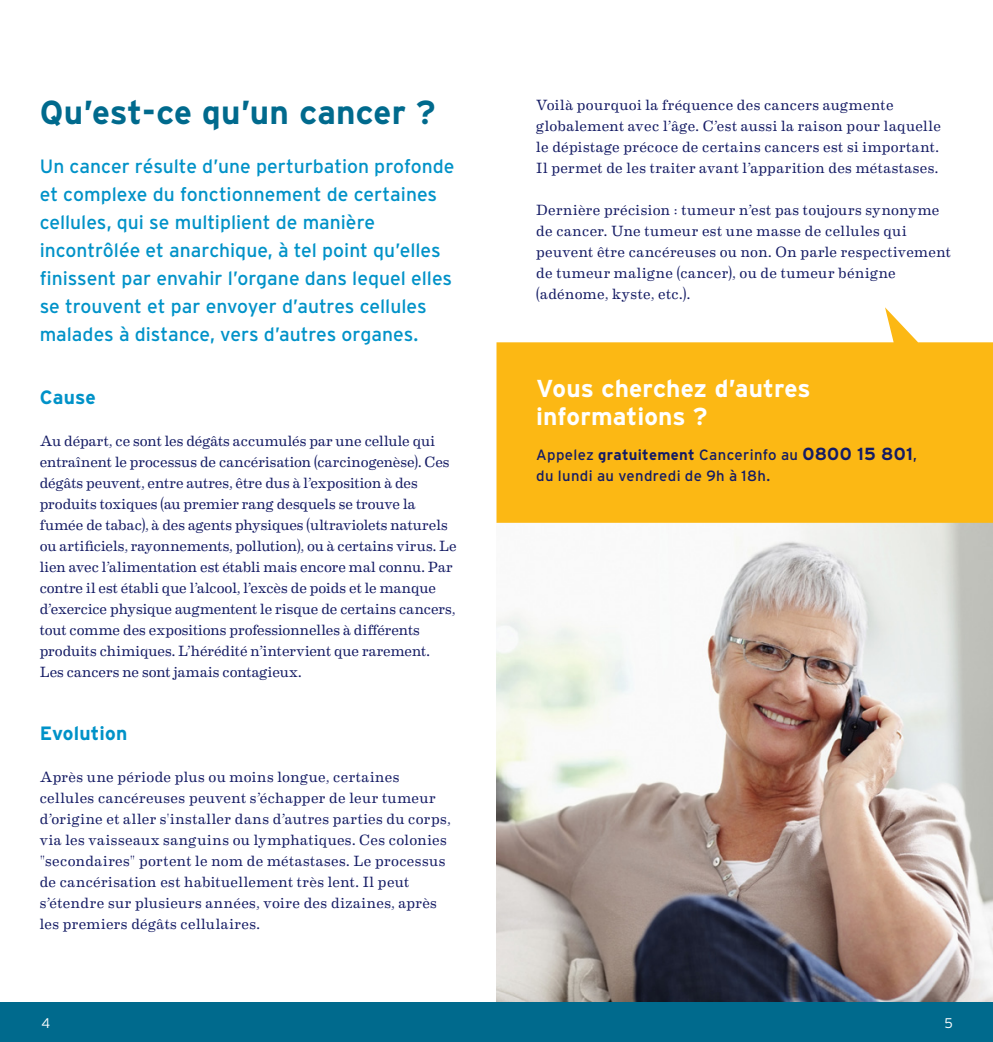
<style>
.page{position:relative;width:993px;height:1042px;background:#fff}
.page>*{position:absolute;margin:0;border:0;box-sizing:border-box;transform-origin:0 0}
._3_Titel_Niveau_1_me{font:700 33.25px "Interstate";letter-spacing:.005em;color:#006a8d}
._6_Titel_tekstballon{font:700 24.5px/28px "Interstate";letter-spacing:.005em;color:#fff}
.A_Body_Intro{font:19.25px/28px "Interstate";color:#0092c8}
._4_Titel_Niveau_2{font:700 19.25px "Interstate";letter-spacing:.01em;color:#0092c8}
.A_Body{font:14.88px/21px "Eames Century Modern";letter-spacing:.015em;color:#141b64}
.A_Body-2{font:14.88px/21px "Eames Century Modern";letter-spacing:-.005em;color:#141b64}
.A_Body_kader{font:14.88px/21px "Interstate";letter-spacing:.025em;color:#141b64}
.t1{font:300 14px "Interstate";color:#fff}
.s1{font-weight:700}
.s2{font-weight:700;font-size:17.5px}
</style>
<div class="page">
<img style="left:496px;top:523px;width:496px;height:479px">
<svg style="left:496px;top:307px;width:496px;height:216px;fill:#fcb814"></svg>
<div style="left:0;top:1002px;width:992px;height:40px;background:#006a8d"></div>
<p class="_3_Titel_Niveau_1_me" style="left:40px;top:92px;width:397px">Qu’est-ce qu’un cancer ?</p>
<p class="A_Body_Intro" style="left:40px;top:152px;width:416px">Un cancer résulte d’une perturbation profonde et complexe du fonctionnement de certaines cellules, qui se multiplient de manière incontrôlée et anarchique, à tel point qu’elles finissent par envahir l’organe dans lequel elles se trouvent et par envoyer d’autres cellules malades à distance, vers d’autres organes.</p>
<p class="_4_Titel_Niveau_2" style="left:40px;top:385px;width:58px">Cause</p>
<p class="A_Body-2" style="left:40px;top:429px;width:418px">Au départ, ce sont les dégâts accumulés par une cellule qui entraînent le processus de cancérisation (carcinogenèse). Ces dégâts peuvent, entre autres, être dus à l’exposition à des produits toxiques (au premier rang desquels se trouve la fumée de tabac), à des agents physiques (ultraviolets naturels ou artificiels, rayonnements, pollution), ou à certains virus. Le lien avec l’alimentation est établi mais encore mal connu. Par contre il est établi que l’alcool, l’excès de poids et le manque d’exercice physique augmentent le risque de certains cancers, tout comme des expositions professionnelles à différents produits chimiques. L’hérédité n’intervient que rarement.<br>Les cancers ne sont jamais contagieux.</p>
<p class="_4_Titel_Niveau_2" style="left:40px;top:721px;width:89px">Evolution</p>
<p class="A_Body" style="left:40px;top:765px;width:412px">Après une période plus ou moins longue, certaines cellules cancéreuses peuvent s’échapper de leur tumeur d’origine et aller s'installer dans d’autres parties du corps, via les vaisseaux sanguins ou lymphatiques. Ces colonies "secondaires" portent le nom de métastases. Le processus de cancérisation est habituellement très lent. Il peut s’étendre sur plusieurs années, voire des dizaines, après les premiers dégâts cellulaires.</p>
<p class="A_Body" style="left:536px;top:93px;width:406px">Voilà pourquoi la fréquence des cancers augmente globalement avec l’âge. C’est aussi la raison pour laquelle le dépistage précoce de certains cancers est si important.<br>Il permet de les traiter avant l’apparition des métastases.</p>
<p class="A_Body" style="left:536px;top:198px;width:416px">Dernière précision : tumeur n’est pas toujours synonyme de cancer. Une tumeur est une masse de cellules qui peuvent être cancéreuses ou non. On parle respectivement de tumeur maligne (cancer), ou de tumeur bénigne (adénome, kyste, etc.).</p>
<p class="_6_Titel_tekstballon" style="left:536px;top:374px;width:276px">Vous cherchez d’autres informations ?</p>
<p class="A_Body_kader" style="left:536px;top:444px;width:382px">Appelez <span class="s1">gratuitement</span> Cancerinfo au <span class="s2">0800 15 801</span>, du lundi au vendredi de 9h à 18h.</p>
<p class="t1" style="left:42px;top:1014px;width:10px">4</p>
<p class="t1" style="left:944px;top:1014px;width:10px">5</p>
</div>
